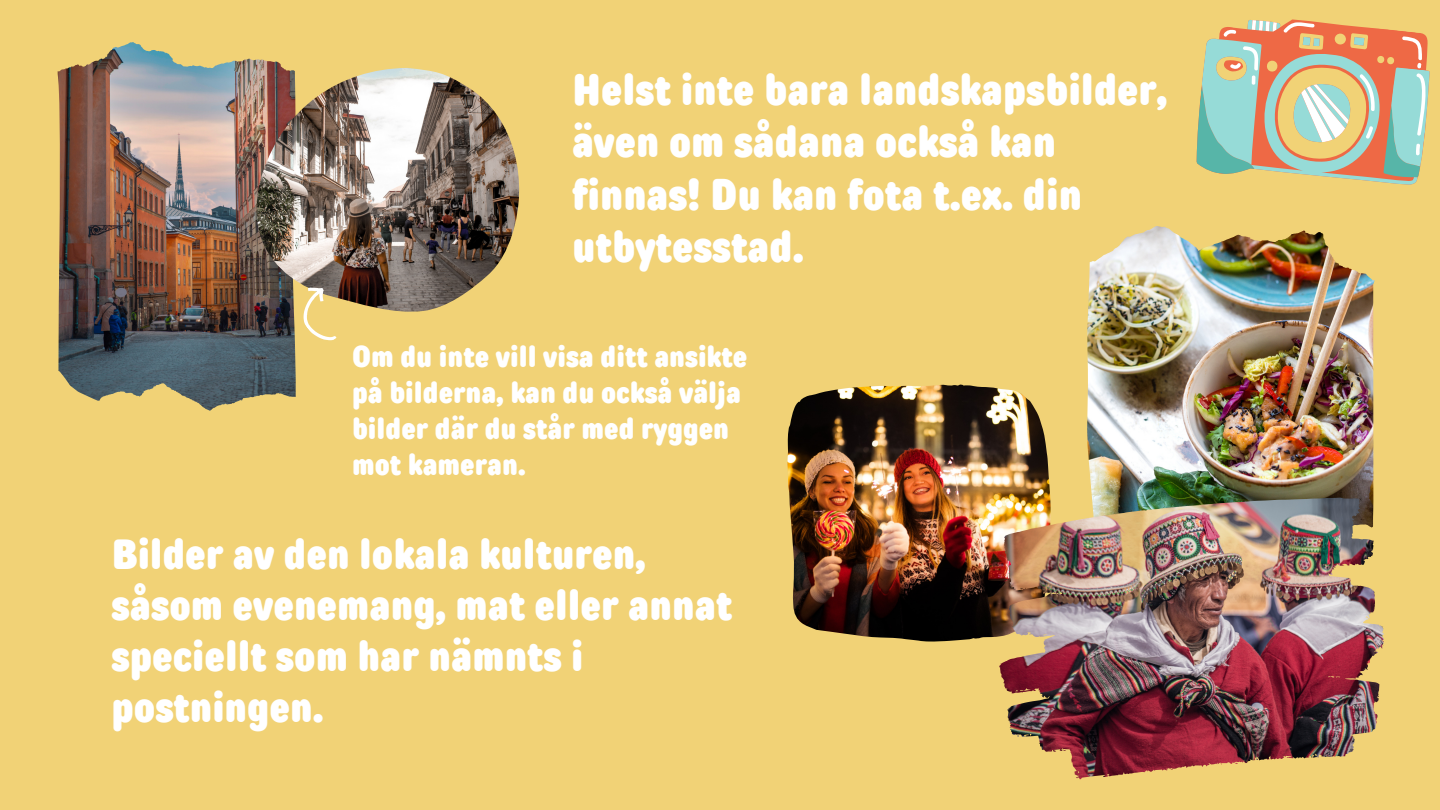
<style>
.page{position:relative;width:1440px;height:810px;background:#fff}
.page>*{position:absolute;margin:0;border:0;box-sizing:border-box;transform-origin:0 0}
.t1{font:900 44.3px/52.5px "TT Rounds Condensed";color:#fff}
.t2{font:900 43px/51px "TT Rounds Condensed";color:#fff}
.t3{font:900 30.2px/36.3px "TT Rounds Condensed";color:#fff}
</style>
<div class="page">
<img style="left:0;top:0;width:1440px;height:810px">
<svg style="left:1192px;top:9px;width:245px;height:187px;background:#cdbc90"></svg>
<img style="left:787px;top:385px;width:263px;height:256px">
<img style="left:1173px;top:230px;width:202px;height:51px">
<img style="left:1328px;top:513px;width:56px;height:123px">
<img style="left:58px;top:77px;width:184px;height:334px">
<img style="left:254px;top:68px;width:269px;height:244px">
<svg style="left:288px;top:281px;width:64px;height:68px;background:#cab373"></svg>
<h1 class="t1" style="left:572px;top:63px;width:597px">Helst inte bara landskapsbilder, även om sådana också kan finnas! Du kan fota t.ex. din utbytesstad.</h1>
<p class="t3" style="left:352px;top:338px;width:397px">Om du inte vill visa ditt ansikte på bilderna, kan du också välja bilder där du står med ryggen mot kameran.</p>
<h2 class="t2" style="left:112px;top:529px;width:622px">Bilder av den lokala kulturen, såsom evenemang, mat eller annat speciellt som har nämnts i postningen.</h2>
</div>
